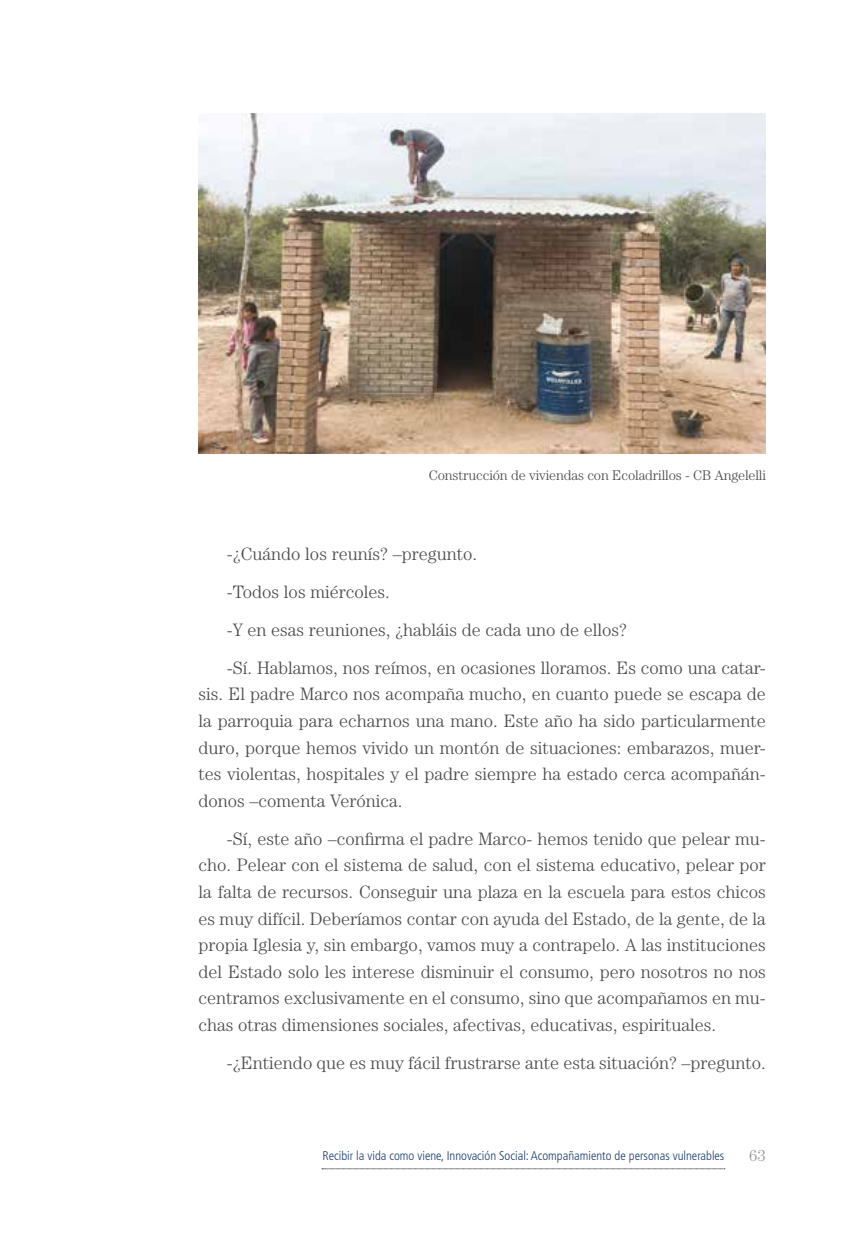
<style>
.page{position:relative;width:851px;height:1248px;background:#fff}
.page>*{position:absolute;margin:0;border:0;box-sizing:border-box;transform-origin:0 0}
.t1{font:300 18px/26.6px "Century Std";color:#4a4a49;text-align:justify}
.t2{font:300 16px "Century Std";color:#969595}
.t3{font:300 14px "Century Std";letter-spacing:-.01em;color:#4a4a49}
.t4{font:300 condensed 12.6px "Frutiger LT Std";color:#1a3e70}
</style>
<div class="page">
<svg style="left:322px;top:1168px;width:403px;height:1px"></svg>
<img style="left:198px;top:113px;width:567px;height:341px">
<p class="t3" style="left:429px;top:467px;width:338px">Construcción de viviendas con Ecoladrillos - CB Angelelli</p>
<p class="t1" style="left:227px;top:534px;width:540px;line-height:38px;text-align:left">-¿Cuándo los reunís? –pregunto.<br>-Todos los miércoles.<br>-Y en esas reuniones, ¿habláis de cada uno de ellos?<br>-Sí. Hablamos, nos reímos, en ocasiones lloramos. Es como una catar-</p>
<p class="t1" style="left:198px;top:680px;width:568px">sis. El padre Marco nos acompaña mucho, en cuanto puede se escapa de la parroquia para echarnos una mano. Este año ha sido particularmente duro, porque hemos vivido un montón de situaciones: embarazos, muer&shy;tes violentas, hospitales y el padre siempre ha estado cerca acompañán&shy;donos –comenta Verónica.</p>
<p class="t1" style="left:198px;top:825px;width:569px;text-indent:28px">-Sí, este año –confirma el padre Marco- hemos tenido que pelear mu&shy;cho. Pelear con el sistema de salud, con el sistema educativo, pelear por la falta de recursos. Conseguir una plaza en la escuela para estos chicos es muy difícil. Deberíamos contar con ayuda del Estado, de la gente, de la propia Iglesia y, sin embargo, vamos muy a contrapelo. A las instituciones del Estado solo les interese disminuir el consumo, pero nosotros no nos centramos exclusivamente en el consumo, sino que acompañamos en mu&shy;chas otras dimensiones sociales, afectivas, educativas, espirituales.</p>
<p class="t1" style="left:227px;top:1049px;width:540px">-¿Entiendo que es muy fácil frustrarse ante esta situación? –pregunto.</p>
<p class="t4" style="left:322px;top:1148px;width:403px">Recibir la vida como viene, Innovación Social: Acompañamiento de personas vulnerables</p>
<p class="t2" style="left:749px;top:1145px;width:18px">63</p>
</div>
